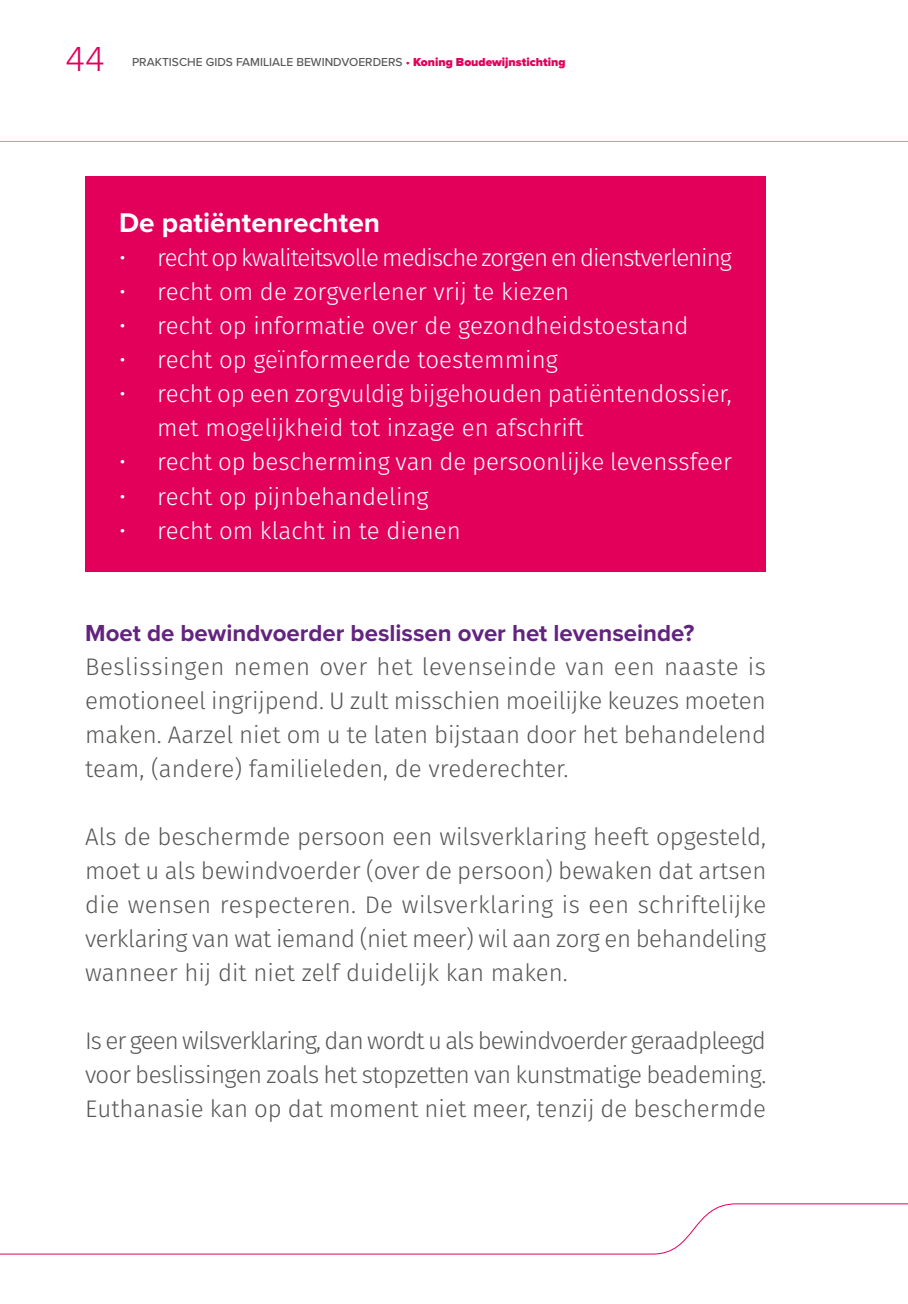
<style>
.page{position:relative;width:908px;height:1304px;background:#fff}
.page>*{position:absolute;margin:0;border:0;box-sizing:border-box;transform-origin:0 0}
.t1{font:300 36px "Proxima Nova";color:#e2005b}
.t2{font:700 28px "Proxima Nova";color:#fff}
.t3{font:300 24px/34px "Fira Sans";color:#575756;text-align:justify}
.t4{font:300 24px/34px "Fira Sans";color:#fff}
.t5{font:300 24px "Fira Sans";letter-spacing:-.04em;color:#fff}
.t6{font:700 24px "Proxima Nova";color:#632381}
.t7{font:500 12px "Proxima Nova";color:#575756}
.s1{color:#e2005b}
.s2{font-weight:900;color:#e2005b}
</style>
<div class="page">
<svg style="left:0;top:1203px;width:907px;height:52px"></svg>
<svg style="left:0;top:141px;width:907px;height:1px"></svg>
<div style="left:85px;top:176px;width:680px;height:91px;background:#e2005b"></div>
<div style="left:85px;top:248px;width:680px;height:86px;background:#e2005b"></div>
<div style="left:85px;top:316px;width:680px;height:86px;background:#e2005b"></div>
<div style="left:85px;top:350px;width:680px;height:120px;background:#e2005b"></div>
<div style="left:85px;top:452px;width:680px;height:86px;background:#e2005b"></div>
<div style="left:85px;top:486px;width:680px;height:86px;background:#e2005b"></div>
<h1 class="t1" style="left:66px;top:32px;width:40px">44</h1>
<p class="t7" style="left:132px;top:53px;width:434px">PRAKTISCHE GIDS FAMILIALE BEWINDVOERDERS <span class="s1">•</span> <span class="s2">Koning Boudewijnstichting</span></p>
<p class="t2" style="left:119px;top:202px;width:262px">De patiëntenrechten</p>
<p class="t5" style="left:119px;top:241px;width:614px">• recht op kwaliteitsvolle medische zorgen en dienstverlening</p>
<p class="t4" style="left:119px;top:275px;width:451px">• recht om de zorgverlener vrij te kiezen</p>
<p class="t4" style="left:119px;top:309px;width:570px">• recht op informatie over de gezondheidstoestand</p>
<p class="t4" style="left:119px;top:343px;width:440px">• recht op geïnformeerde toestemming</p>
<p class="t4" style="left:157px;top:377px;width:576px;text-indent:-38px">• recht op een zorgvuldig bijgehouden patiëntendossier, met mogelijkheid tot inzage en afschrift</p>
<p class="t4" style="left:119px;top:445px;width:614px">• recht op bescherming van de persoonlijke levenssfeer</p>
<p class="t4" style="left:119px;top:479px;width:311px">• recht op pijnbehandeling</p>
<p class="t4" style="left:119px;top:513px;width:343px">• recht om klacht in te dienen</p>
<p class="t6" style="left:85px;top:615px;width:610px">Moet de bewindvoerder beslissen over het levenseinde?</p>
<p class="t3" style="left:85px;top:649px;width:682px">Beslissingen nemen over het levenseinde van een naaste is emotioneel ingrijpend. U zult misschien moeilijke keuzes moeten maken. Aarzel niet om u te laten bijstaan door het behandelend team, (andere) familieleden, de vrederechter.</p>
<p class="t3" style="left:85px;top:819px;width:682px">Als de beschermde persoon een wilsverklaring heeft opgesteld, moet u als bewindvoerder (over de persoon) bewaken dat artsen die wensen respecteren. De wilsverklaring is een schriftelijke verklaring van wat iemand (niet meer) wil aan zorg en behandeling wanneer hij dit niet zelf duidelijk kan maken.</p>
<p class="t3" style="left:85px;top:1023px;width:682px">Is er geen wilsverklaring, dan wordt u als bewindvoerder geraadpleegd voor beslissingen zoals het stopzetten van kunstmatige beademing.<br>Euthanasie kan op dat moment niet meer, tenzij de beschermde</p>
</div>
